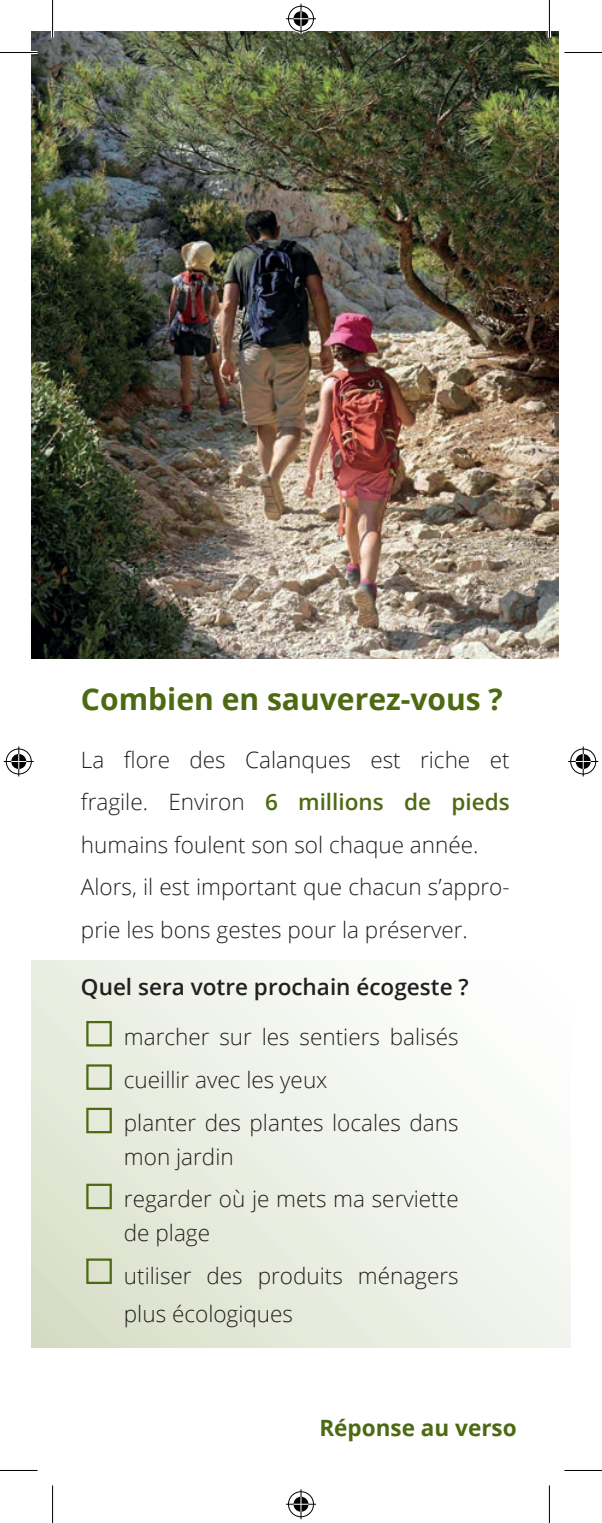
<style>
.page{position:relative;width:602px;height:1523px;background:#fff}
.page>*{position:absolute;margin:0;border:0;box-sizing:border-box;transform-origin:0 0}
.t1{font:700 30px "Open Sans";color:#4d6912}
.t2{font:300 22.5px/42.5px "Open Sans";color:#231f20}
.t3{font:600 22.5px "Open Sans";color:#231f20}
.t4{font:700 22.5px "Open Sans";color:#4d6912}
.s1{font-weight:600;color:#4d6912}
</style>
<div class="page">
<img style="left:31px;top:31px;width:527px;height:627px">
<svg style="left:31px;top:960px;width:539px;height:387px"></svg>
<div style="left:86px;top:1021px;width:26px;height:25px;border:2px solid #4d6912"></div>
<div style="left:86px;top:1064px;width:26px;height:25px;border:2px solid #4d6912"></div>
<div style="left:86px;top:1107px;width:26px;height:26px;border:2px solid #4d6912"></div>
<div style="left:86px;top:1183px;width:26px;height:26px;border:2px solid #4d6912"></div>
<div style="left:86px;top:1258px;width:26px;height:25px;border:2px solid #4d6912"></div>
<hr style="left:0;top:51px;width:38px;height:3px;background:#fff">
<hr style="left:51px;top:0;width:3px;height:37px;background:#fff">
<hr style="left:547px;top:0;width:3px;height:37px;background:#fff">
<hr style="left:0;top:52px;width:38px;height:1px;background:#000">
<hr style="left:564px;top:52px;width:37px;height:1px;background:#000">
<hr style="left:0;top:1469px;width:38px;height:1px;background:#000">
<hr style="left:564px;top:1469px;width:37px;height:1px;background:#000">
<hr style="left:52px;top:0;width:1px;height:37px;background:#000">
<hr style="left:52px;top:1485px;width:1px;height:37px;background:#000">
<hr style="left:548px;top:0;width:1px;height:37px;background:#000">
<hr style="left:548px;top:1485px;width:1px;height:37px;background:#000">
<div style="left:286px;top:5px;width:29px;height:28px;border:3px solid #fff;border-radius:50%"></div>
<hr style="left:286px;top:17px;width:30px;height:3px;background:#fff">
<hr style="left:299px;top:4px;width:3px;height:30px;background:#fff">
<div style="left:291px;top:10px;width:19px;height:18px;border:3px solid #fff;border-radius:50%"></div>
<div style="left:288px;top:6px;width:25px;height:26px;border:1px solid #000;border-radius:50%"></div>
<hr style="left:286px;top:18px;width:30px;height:1px;background:#000">
<hr style="left:300px;top:4px;width:1px;height:30px;background:#000">
<svg style="left:293px;top:11px;width:15px;height:15px"></svg>
<div style="left:286px;top:1490px;width:29px;height:28px;border:3px solid #fff;border-radius:50%"></div>
<hr style="left:286px;top:1502px;width:30px;height:3px;background:#fff">
<hr style="left:299px;top:1489px;width:3px;height:30px;background:#fff">
<div style="left:291px;top:1495px;width:19px;height:18px;border:3px solid #fff;border-radius:50%"></div>
<div style="left:288px;top:1491px;width:25px;height:25px;border:1px solid #000;border-radius:50%"></div>
<hr style="left:286px;top:1503px;width:30px;height:1px;background:#000">
<hr style="left:300px;top:1489px;width:1px;height:30px;background:#000">
<svg style="left:293px;top:1496px;width:15px;height:15px"></svg>
<div style="left:5px;top:747px;width:28px;height:28px;border:3px solid #fff;border-radius:50%"></div>
<hr style="left:4px;top:760px;width:30px;height:3px;background:#fff">
<hr style="left:17px;top:746px;width:3px;height:30px;background:#fff">
<div style="left:10px;top:752px;width:18px;height:18px;border:3px solid #fff;border-radius:50%"></div>
<div style="left:6px;top:748px;width:26px;height:26px;border:1px solid #000;border-radius:50%"></div>
<hr style="left:4px;top:761px;width:30px;height:1px;background:#000">
<hr style="left:18px;top:746px;width:1px;height:30px;background:#000">
<svg style="left:11px;top:754px;width:15px;height:15px"></svg>
<div style="left:568px;top:747px;width:28px;height:28px;border:3px solid #fff;border-radius:50%"></div>
<hr style="left:567px;top:760px;width:30px;height:3px;background:#fff">
<hr style="left:581px;top:746px;width:3px;height:30px;background:#fff">
<div style="left:573px;top:752px;width:18px;height:18px;border:3px solid #fff;border-radius:50%"></div>
<div style="left:570px;top:748px;width:25px;height:26px;border:1px solid #000;border-radius:50%"></div>
<hr style="left:567px;top:761px;width:30px;height:1px;background:#000">
<hr style="left:582px;top:746px;width:1px;height:30px;background:#000">
<svg style="left:575px;top:754px;width:15px;height:15px"></svg>
<h1 class="t1" style="left:81px;top:678px;width:423px">Combien en sauverez-vous ?</h1>
<p class="t2" style="left:81px;top:737px;width:430px">La flore des Calanques est riche et fragile. Environ <span class="s1">6 millions de pieds </span>humains foulent son sol chaque année.<br>Alors, il est important que chacun s’appro&shy;prie les bons gestes pour la préserver.</p>
<p class="t3" style="left:81px;top:971px;width:389px">Quel sera votre prochain écogeste ?</p>
<p class="t2" style="left:124px;top:1015px;width:336px">marcher sur les sentiers balisés cueillir avec les yeux<br>planter des plantes locales dans</p>
<p class="t2" style="left:124px;top:1134px;width:336px">mon jardin<br>regarder où je mets ma serviette</p>
<p class="t2" style="left:124px;top:1211px;width:336px">de plage<br>utiliser des produits ménagers</p>
<p class="t2" style="left:124px;top:1292px;width:170px">plus écologiques</p>
<p class="t4" style="left:319px;top:1412px;width:199px">Réponse au verso</p>
</div>
